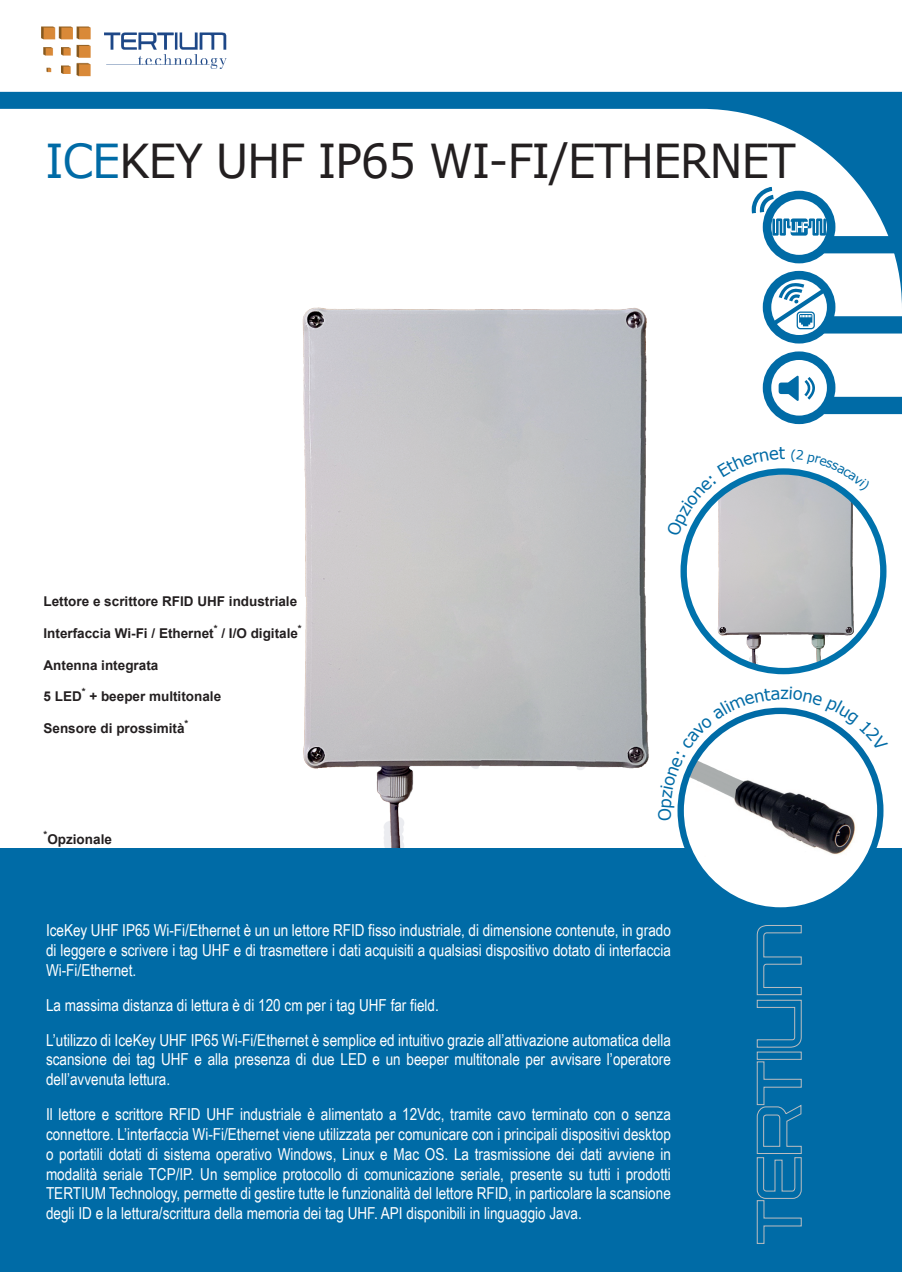
<style>
.page{position:relative;width:902px;height:1272px;background:#fff}
.page>*{position:absolute;margin:0;border:0;box-sizing:border-box;transform-origin:0 0}
.t1{font:46.8px "Verdana";letter-spacing:-.03em;color:#231f20;scale:.95 1}
.t2{font:16.5px/19.8px "Arial Narrow";color:#fff;text-align:justify}
.t3{font:700 13.5px "Arial";color:#231f20}
.s1{color:#006ba6}
</style>
<div class="page">
<svg style="left:0;top:92px;width:901px;height:179px"></svg>
<div style="left:0;top:848px;width:901px;height:423px;background:#006ba6"></div>
<svg style="left:748px;top:187px;width:153px;height:76px"></svg>
<img style="left:41px;top:26px;width:186px;height:51px">
<svg style="left:762px;top:271px;width:139px;height:72px"></svg>
<svg style="left:756px;top:925px;width:45px;height:318px"></svg>
<svg style="left:762px;top:351px;width:139px;height:73px"></svg>
<div style="left:680px;top:711px;width:200px;height:199px;background:#fff;border-radius:50%"></div>
<img style="left:688px;top:820px;width:190px;height:37px">
<img style="left:302px;top:307px;width:458px;height:541px">
<img style="left:683px;top:475px;width:200px;height:191px">
<div style="left:680px;top:468px;width:206px;height:206px;border:6px solid #0072ac;border-radius:50%"></div>
<svg style="left:658px;top:687px;width:226px;height:133px"></svg>
<svg style="left:666px;top:446px;width:119px;height:90px"></svg>
<svg style="left:791px;top:468px;width:79px;height:24px"></svg>
<h1 class="t1" style="left:45px;top:128px;width:791px"><span class="s1">ICE</span>KEY UHF IP65 WI-FI/ETHERNET</h1>
<p class="t3" style="left:44px;top:592px;width:255px">Lettore e scrittore RFID UHF industriale</p>
<p class="t3" style="left:44px;top:623px;width:260px">Interfaccia Wi-Fi / Ethernet<sup>*</sup> / I/O digitale<sup>*</sup></p>
<p class="t3" style="left:44px;top:655px;width:116px">Antenna integrata</p>
<p class="t3" style="left:44px;top:686px;width:179px">5 LED<sup>*</sup> + beeper multitonale</p>
<p class="t3" style="left:43px;top:718px;width:146px">Sensore di prossimità<sup>*</sup></p>
<p class="t3" style="left:43px;top:829px;width:70px"><sup>*</sup>Opzionale</p>
<p class="t2" style="left:46px;top:920px;width:626px">IceKey UHF IP65 Wi-Fi/Ethernet è un un lettore RFID fisso industriale, di dimensione contenute, in grado di leggere e scrivere i tag UHF e di trasmettere i dati acquisiti a qualsiasi dispositivo dotato di interfaccia Wi-Fi/Ethernet.</p>
<p class="t2" style="left:46px;top:986px;width:626px;line-height:34.8px">La massima distanza di lettura è di 120 cm per i tag UHF far field.<br>L’utilizzo di IceKey UHF IP65 Wi-Fi/Ethernet è semplice ed intuitivo grazie all’attivazione automatica della</p>
<p class="t2" style="left:46px;top:1049px;width:626px">scansione dei tag UHF e alla presenza di due LED e un beeper multitonale per avvisare l’operatore dell’avvenuta lettura.</p>
<p class="t2" style="left:46px;top:1103px;width:626px">Il lettore e scrittore RFID UHF industriale è alimentato a 12Vdc, tramite cavo terminato con o senza connettore. L’interfaccia Wi-Fi/Ethernet viene utilizzata per comunicare con i principali dispositivi desktop o portatili dotati di sistema operativo Windows, Linux e Mac OS. La trasmissione dei dati avviene in modalità seriale TCP/IP. Un semplice protocollo di comunicazione seriale, presente su tutti i prodotti TERTIUM Technology, permette di gestire tutte le funzionalità del lettore RFID, in particolare la scansione degli ID e la lettura/scrittura della memoria dei tag UHF. API disponibili in linguaggio Java.</p>
</div>
